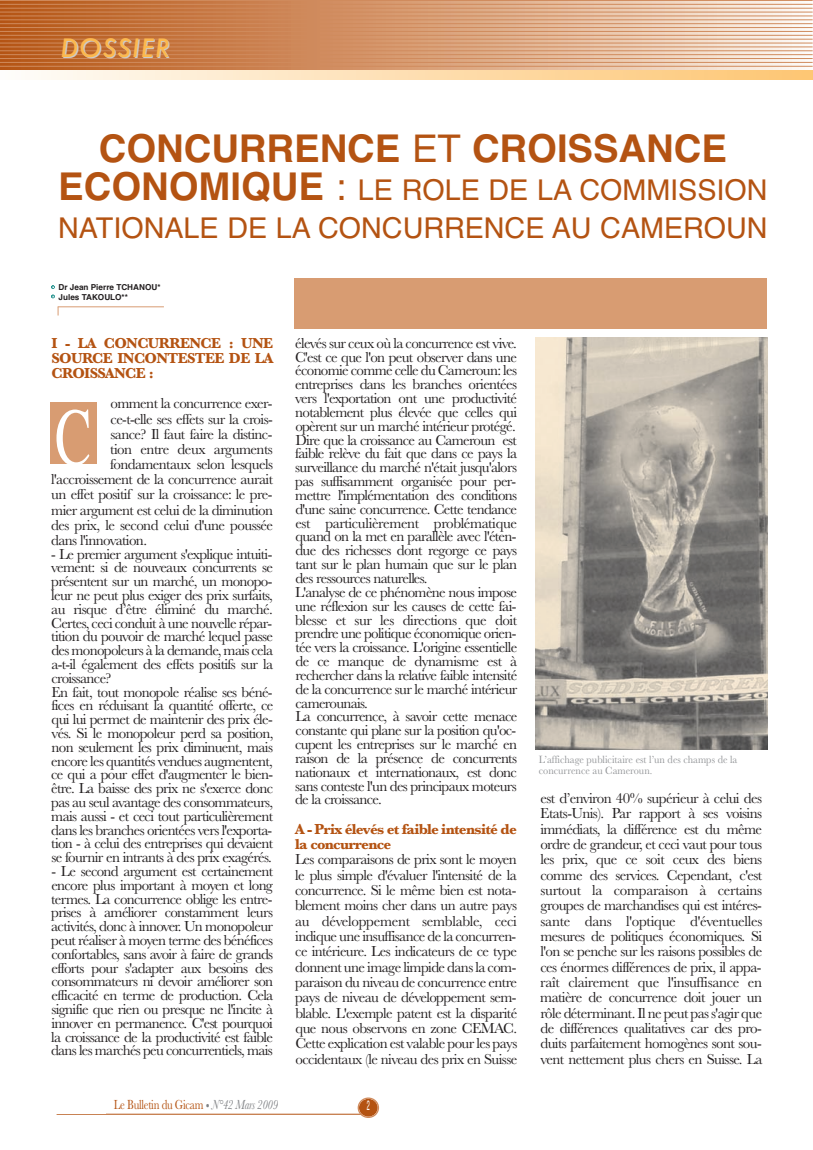
<style>
.page{position:relative;width:813px;height:1150px;background:#fff}
.page>*{position:absolute;margin:0;border:0;box-sizing:border-box;transform-origin:0 0}
.t1{font:81.9px "Times";color:#fff;scale:.66 1}
.t2{font:700 38.25px "Helvetica";color:#b45312}
.t3{font:28.65px/38.2px "Helvetica";color:#b45312}
.t4{font:italic 500 24.6px "Futura";letter-spacing:.05em;color:#ccc}
.t5{font:15px/13.8px "Baskerville";letter-spacing:-.045em;color:#231f20;text-align:justify}
.t6{font:700 15px/15.1px "Baskerville";letter-spacing:-.045em;color:#b45312}
.t7{font:13.65px "Baskerville";letter-spacing:-.025em;color:#b45312;scale:.8 1}
.t8{font:13.65px "Helvetica";color:#fff;scale:.4 1}
.t9{font:10.95px/10.9px "Baskerville";color:#939598;scale:.94 1}
.t10{font:700 8.25px/9.9px "Helvetica";color:#231f20}
.s1{font-weight:400}
.s2{font-weight:700;font-size:38.25px}
.s3{font-size:38.25px}
.s4{color:#808285}
.s5{font-style:italic;color:#808285}
</style>
<div class="page">
<div style="left:294px;top:279px;width:472px;height:50px;background:#d89c72"></div>
<div style="left:0;top:25px;width:813px;height:54px;background:linear-gradient(to right,#fefcf8,#fdc470)"></div>
<hr style="left:57px;top:1113px;width:305px;height:1px;background:#b45312">
<svg style="left:357px;top:1097px;width:22px;height:20px"></svg>
<svg style="left:0;top:0;width:813px;height:70px;background:#d79e76"></svg>
<hr style="left:0;top:0;width:812px;height:1px;background:#d08b5d">
<hr style="left:0;top:4px;width:812px;height:1px;background:#d08b5d">
<hr style="left:0;top:8px;width:812px;height:1px;background:#d08b5d">
<hr style="left:0;top:12px;width:812px;height:1px;background:#d08b5d">
<hr style="left:0;top:16px;width:812px;height:1px;background:#d08b5d">
<hr style="left:0;top:20px;width:812px;height:1px;background:#d08b5d">
<hr style="left:0;top:23px;width:812px;height:1px;background:#d08b5d">
<hr style="left:0;top:27px;width:812px;height:1px;background:#d08b5d">
<hr style="left:0;top:31px;width:812px;height:1px;background:#d08b5d">
<hr style="left:0;top:35px;width:812px;height:1px;background:#d08b5d">
<hr style="left:0;top:39px;width:812px;height:1px;background:#d08b5d">
<hr style="left:0;top:43px;width:812px;height:1px;background:#d08b5d">
<hr style="left:0;top:47px;width:812px;height:1px;background:#d08b5d">
<hr style="left:0;top:51px;width:812px;height:1px;background:#d08b5d">
<hr style="left:0;top:54px;width:812px;height:1px;background:#d08b5d">
<hr style="left:0;top:58px;width:812px;height:1px;background:#d08b5d">
<hr style="left:0;top:62px;width:812px;height:1px;background:#d08b5d">
<hr style="left:0;top:66px;width:812px;height:1px;background:#d08b5d">
<div style="left:50px;top:402px;width:46px;height:61px;background:#d89c72"></div>
<svg style="left:51px;top:285px;width:4px;height:13px"></svg>
<hr style="left:58px;top:306px;width:106px;height:1px;background:#d89c72">
<img style="left:536px;top:337px;width:231px;height:412px">
<h3 class="t4" style="left:62px;top:35px;width:111px">DOSSIER</h3>
<h2 class="t2" style="left:99px;top:126px;width:629px">CONCURRENCE <span class="s1">ET</span> CROISSANCE</h2>
<h3 class="t3" style="left:58px;top:171px;width:711px"><span class="s2">ECONOMIQUE</span> <span class="s3">:</span> LE ROLE DE LA COMMISSION<br>NATIONALE DE LA CONCURRENCE AU CAMEROUN</h3>
<p class="t10" style="left:58px;top:282px;width:103px">Dr Jean Pierre TCHANOU*<br>Jules TAKOULO**</p>
<p class="t6" style="left:51px;top:335px;width:223px;text-align:justify">I - LA CONCURRENCE : UNE SOURCE INCONTESTEE DE LA CROISSANCE :</p>
<p class="t5" style="left:110px;top:396px;width:163px">omment la concurrence exer-</p>
<p class="t5" style="left:110px;top:411px;width:164px">ce-t-elle ses effets sur la crois-</p>
<p class="t5" style="left:111px;top:426px;width:163px">sance? Il faut faire la distinc-</p>
<p class="t5" style="left:110px;top:442px;width:164px">tion entre deux arguments</p>
<p class="t5" style="left:110px;top:457px;width:164px">fondamentaux selon lesquels</p>
<p class="t5" style="left:51px;top:472px;width:223px">l'accroissement de la concurrence aurait</p>
<p class="t5" style="left:51px;top:487px;width:223px">un effet positif sur la croissance: le pre-</p>
<p class="t5" style="left:51px;top:502px;width:223px">mier argument est celui de la diminution</p>
<p class="t5" style="left:51px;top:517px;width:223px">des prix, le second celui d'une poussée</p>
<p class="t5" style="left:51px;top:532px;width:97px">dans l'innovation.</p>
<p class="t5" style="left:51px;top:546px;width:224px;text-align:left">- Le premier argument s'explique intuiti&shy;vement: si de nouveaux concurrents se présentent sur un marché, un monopo&shy;leur ne peut plus exiger des prix surfaits, au risque d’être éliminé du marché.<br>Certes, ceci conduit à une nouvelle répar&shy;tition du pouvoir de marché lequel passe des monopoleurs à la demande, mais cela a-t-il également des effets positifs sur la croissance?<br>En fait, tout monopole réalise ses béné&shy;fices en réduisant la quantité offerte, ce qui lui permet de maintenir des prix éle&shy;vés. Si le monopoleur perd sa position, non seulement les prix diminuent, mais encore les quantités vendues augmentent, ce qui a pour effet d'augmenter le bien&shy;être. La baisse des prix ne s'exerce donc pas au seul avantage des consommateurs, mais aussi - et ceci tout particulièrement dans les branches orientées vers l'exporta&shy;tion - à celui des entreprises qui devaient se fournir en intrants à des prix exagérés.</p>
<p class="t5" style="left:51px;top:863px;width:224px">- Le second argument est certainement encore plus important à moyen et long termes. La concurrence oblige les entre&shy;prises à améliorer constamment leurs activités, donc à innover. Un monopoleur peut réaliser à moyen terme des bénéfices confortables, sans avoir à faire de grands efforts pour s'adapter aux besoins des consommateurs ni devoir améliorer son efficacité en terme de production. Cela signifie que rien ou presque ne l'incite à innover en permanence. C'est pourquoi la croissance de la productivité est faible dans les marchés peu concurrentiels, mais</p>
<h1 class="t1" style="left:55px;top:388px;width:56px">C</h1>
<p class="t5" style="left:295px;top:335px;width:224px;text-align:left">élevés sur ceux où la concurrence est vive.<br>C'est ce que l'on peut observer dans une économie comme celle du Cameroun: les entreprises dans les branches orientées vers l'exportation ont une productivité notablement plus élevée que celles qui opèrent sur un marché intérieur protégé.<br>Dire que la croissance au Cameroun est faible relève du fait que dans ce pays la surveillance du marché n'était jusqu'alors pas suffisamment organisée pour per&shy;mettre l'implémentation des conditions d'une saine concurrence. Cette tendance est particulièrement problématique quand on la met en parallèle avec l'éten&shy;due des richesses dont regorge ce pays tant sur le plan humain que sur le plan des ressources naturelles.<br>L'analyse de ce phénomène nous impose une réflexion sur les causes de cette fai&shy;blesse et sur les directions que doit prendre une politique économique orien&shy;tée vers la croissance. L'origine essentielle de ce manque de dynamisme est à rechercher dans la relative faible intensité de la concurrence sur le marché intérieur camerounais.<br>La concurrence, à savoir cette menace constante qui plane sur la position qu'oc&shy;cupent les entreprises sur le marché en raison de la présence de concurrents nationaux et internationaux, est donc sans conteste l'un des principaux moteurs de la croissance.</p>
<p class="t6" style="left:295px;top:820px;width:223px">A - Prix élevés et faible intensité de la concurrence</p>
<p class="t5" style="left:295px;top:851px;width:224px;line-height:15.3px">Les comparaisons de prix sont le moyen le plus simple d'évaluer l'intensité de la concurrence. Si le même bien est nota&shy;blement moins cher dans un autre pays au développement semblable, ceci indique une insuffisance de la concurren&shy;ce intérieure. Les indicateurs de ce type donnent une image limpide dans la com&shy;paraison du niveau de concurrence entre pays de niveau de développement sem&shy;blable. L'exemple patent est la disparité que nous observons en zone CEMAC.<br>Cette explication est valable pour les pays occidentaux (le niveau des prix en Suisse</p>
<p class="t7" style="left:114px;top:1095px;width:207px">Le Bulletin du Gicam <span class="s4">•</span> <span class="s5">N°42 Mars 2009</span></p>
<p class="t8" style="left:367px;top:1097px;width:9px">2</p>
<p class="t9" style="left:539px;top:753px;width:213px">L’affichage publicitaire est l’un des champs de la concurrence au Cameroun.</p>
<p class="t5" style="left:540px;top:789px;width:223px;line-height:15.3px">est d’environ 40% supérieur à celui des Etats-Unis). Par rapport à ses voisins immédiats, la différence est du même ordre de grandeur, et ceci vaut pour tous les prix, que ce soit ceux des biens comme des services. Cependant, c'est surtout la comparaison à certains groupes de marchandises qui est intéres&shy;sante dans l'optique d'éventuelles mesures de politiques économiques. Si l'on se penche sur les raisons possibles de ces énormes différences de prix, il appa&shy;raît clairement que l'insuffisance en matière de concurrence doit jouer un rôle déterminant. Il ne peut pas s'agir que de différences qualitatives car des pro&shy;duits parfaitement homogènes sont sou&shy;vent nettement plus chers en Suisse. La</p>
</div>
